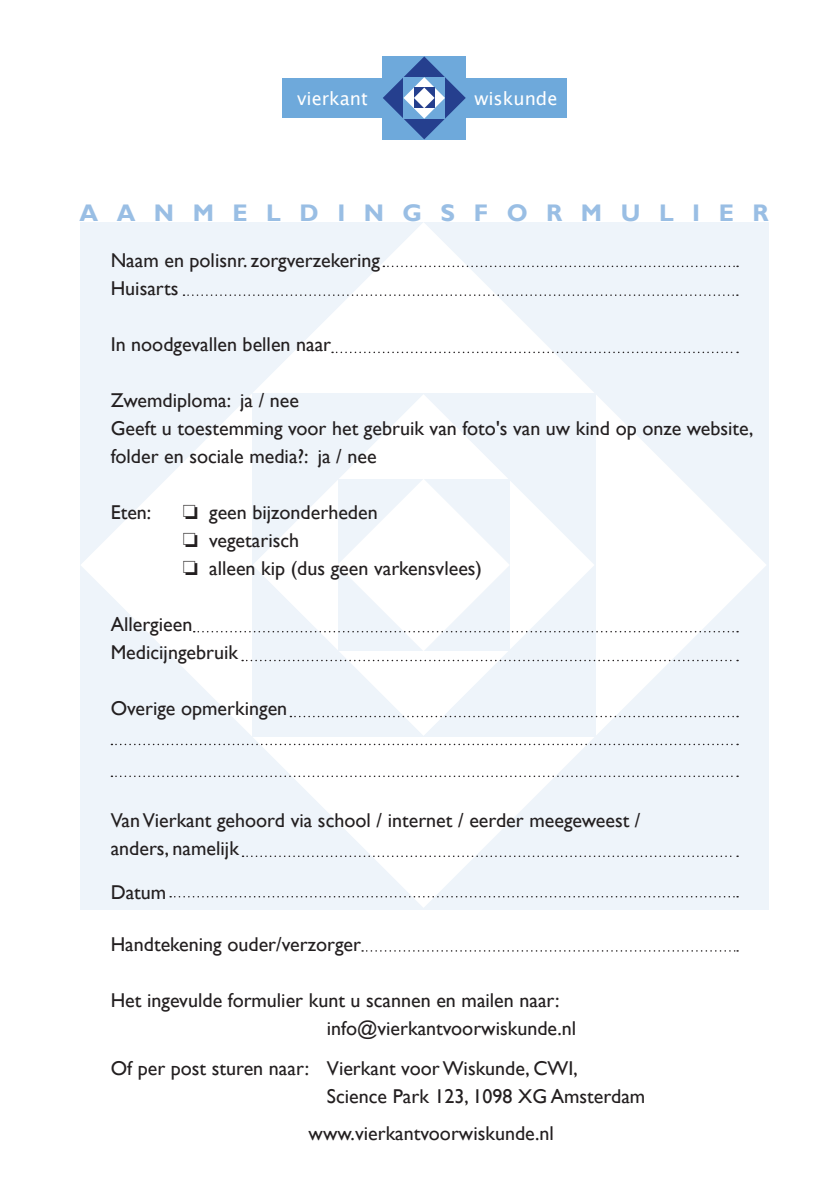
<style>
.page{position:relative;width:840px;height:1191px;background:#fff}
.page>*{position:absolute;margin:0;border:0;box-sizing:border-box;transform-origin:0 0}
.t1{font:700 24px "Gill Sans";letter-spacing:.77em;color:#99bee4}
.t2{font:20px/28px "Gill Sans";color:#231f20}
.t3{font:18.2px "Lucida Sans Unicode";color:#fff}
</style>
<div class="page">
<svg style="left:80px;top:222px;width:686px;height:686px;fill:#eef4fa"></svg>
<svg style="left:252px;top:394px;width:342px;height:342px;fill:#eef4fa"></svg>
<div style="left:282px;top:78px;width:284px;height:40px;background:#6ea9db"></div>
<svg style="left:382px;top:56px;width:83px;height:83px"></svg>
<svg style="left:383px;top:266px;width:354px;height:1px"></svg>
<svg style="left:332px;top:351px;width:405px;height:2px"></svg>
<svg style="left:194px;top:479px;width:543px;height:172px"></svg>
<svg style="left:242px;top:660px;width:495px;height:1px"></svg>
<svg style="left:111px;top:743px;width:626px;height:2px"></svg>
<svg style="left:242px;top:855px;width:495px;height:2px"></svg>
<svg style="left:170px;top:896px;width:567px;height:1px"></svg>
<svg style="left:362px;top:950px;width:375px;height:1px"></svg>
<svg style="left:290px;top:716px;width:447px;height:1px"></svg>
<svg style="left:183px;top:294px;width:554px;height:2px"></svg>
<svg style="left:111px;top:775px;width:626px;height:2px"></svg>
<p class="t3" style="left:297px;top:84px;width:72px">vierkant</p>
<p class="t3" style="left:474px;top:84px;width:85px">wiskunde</p>
<p class="t1" style="left:79px;top:198px;width:690px">AANMELDINGSFORMULIER</p>
<p class="t2" style="left:111px;top:246px;width:271px">Naam en polisnr. zorgverzekering<br>Huisarts</p>
<p class="t2" style="left:111px;top:330px;width:222px">In noodgevallen bellen naar</p>
<p class="t2" style="left:111px;top:386px;width:644px">Zwemdiploma: ja / nee<br>Geeft u toestemming voor het gebruik van foto's van uw kind op onze website, folder en sociale media?: ja / nee</p>
<p class="t2" style="left:111px;top:498px;width:42px">Eten:</p>
<p class="t2" style="left:183px;top:498px;width:301px">❏ geen bijzonderheden<br>❏ vegetarisch<br>❏ alleen kip (dus geen varkensvlees)</p>
<p class="t2" style="left:111px;top:610px;width:129px">Allergieen<br>Medicijngebruik</p>
<p class="t2" style="left:111px;top:694px;width:178px">Overige opmerkingen</p>
<p class="t2" style="left:111px;top:806px;width:531px">Van Vierkant gehoord via school / internet / eerder meegeweest / anders, namelijk</p>
<p class="t2" style="left:111px;top:878px;width:57px">Datum</p>
<p class="t2" style="left:111px;top:930px;width:252px">Handtekening ouder/verzorger</p>
<p class="t2" style="left:327px;top:986px;width:251px;text-indent:-216px">Het ingevulde formulier kunt u scannen en mailen naar: info@vierkantvoorwiskunde.nl</p>
<p class="t2" style="left:327px;top:1054px;width:320px;text-indent:-216px">Of per post sturen naar: Vierkant voor Wiskunde, CWI,<br>Science Park 123, 1098 XG Amsterdam</p>
<p class="t2" style="left:308px;top:1119px;width:247px">www.vierkantvoorwiskunde.nl</p>
</div>
